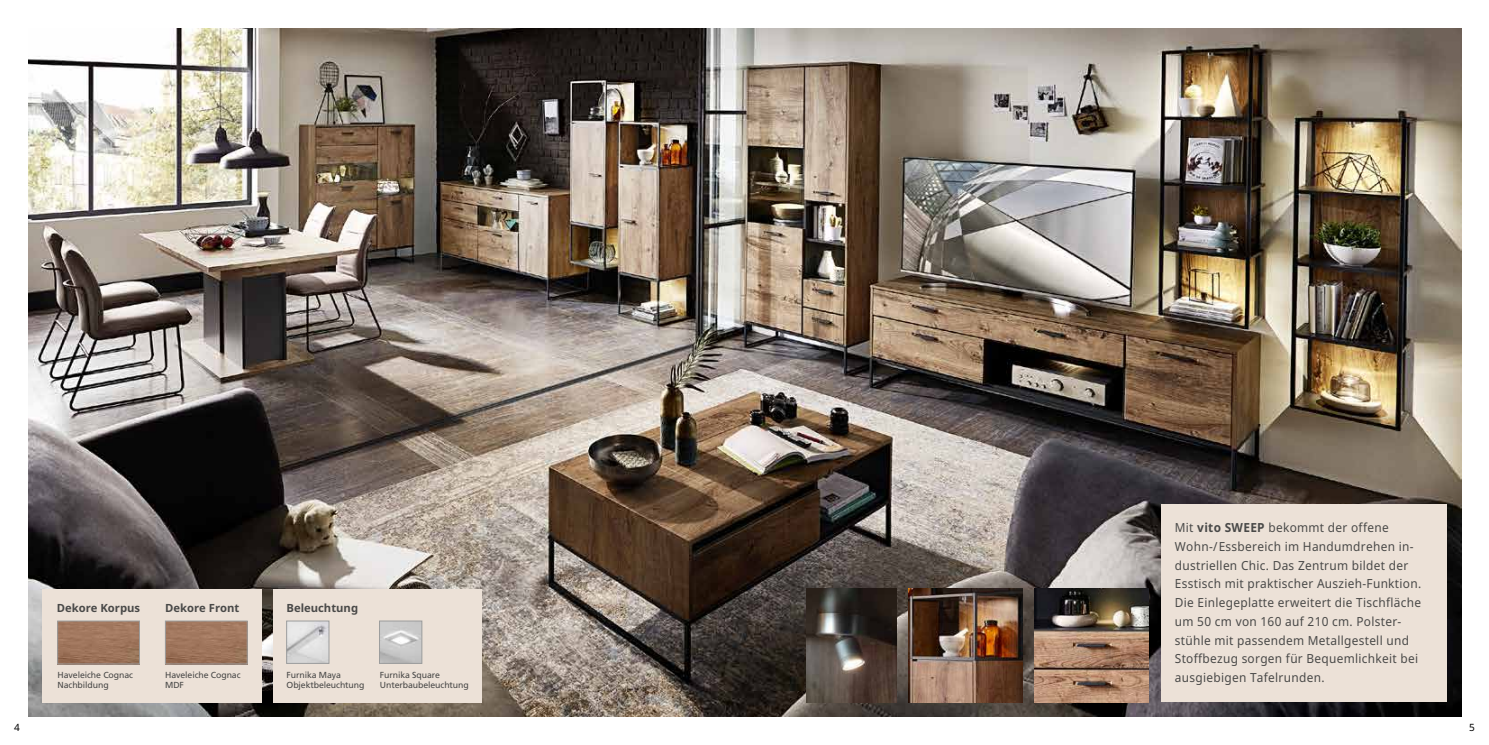
<style>
.page{position:relative;width:1489px;height:745px;background:#fff}
.page>*{position:absolute;margin:0;border:0;box-sizing:border-box;transform-origin:0 0}
.t1{font:12.5px/18.8px "Noto Sans";letter-spacing:.025em;color:#494948;scale:.95 1}
.t2{font:700 11.25px "Noto Sans";color:#494948}
.t3{font:10px "Noto Sans";color:#000}
.t4{font:8.75px/10px "Frutiger LT Std";letter-spacing:-.01em;color:#494948}
.s1{font-weight:700}
</style>
<div class="page">
<img style="left:28px;top:28px;width:1432px;height:688px">
<div style="left:43px;top:588px;width:219px;height:114px;background:#ece1d7"></div>
<div style="left:273px;top:588px;width:209px;height:114px;background:#ece1d7"></div>
<img style="left:59px;top:622px;width:79px;height:39px">
<div style="left:57px;top:620px;width:83px;height:43px;border:1px solid #9c9d9d"></div>
<img style="left:167px;top:622px;width:78px;height:39px">
<div style="left:165px;top:620px;width:82px;height:43px;border:1px solid #9c9d9d"></div>
<img style="left:288px;top:622px;width:39px;height:39px">
<div style="left:286px;top:620px;width:43px;height:43px;border:1px solid #9c9d9d"></div>
<img style="left:381px;top:622px;width:39px;height:39px">
<div style="left:379px;top:620px;width:43px;height:43px;border:1px solid #9c9d9d"></div>
<div style="left:1160px;top:504px;width:286px;height:198px;background:#ece1d7"></div>
<img style="left:1034px;top:588px;width:114px;height:114px">
<img style="left:806px;top:588px;width:90px;height:114px">
<img style="left:908px;top:588px;width:114px;height:114px">
<p class="t2" style="left:57px;top:599px;width:85px">Dekore Korpus</p>
<p class="t2" style="left:165px;top:599px;width:76px">Dekore Front</p>
<p class="t2" style="left:286px;top:599px;width:73px">Beleuchtung</p>
<p class="t4" style="left:58px;top:669px;width:77px">Haveleiche Cognac<br>Nachbildung</p>
<p class="t4" style="left:165px;top:669px;width:77px">Haveleiche Cognac<br>MDF</p>
<p class="t4" style="left:286px;top:669px;width:79px">Furnika Maya<br>Objektbeleuchtung</p>
<p class="t4" style="left:380px;top:669px;width:90px">Furnika Square<br>Unterbaubeleuchtung</p>
<p class="t1" style="left:1174px;top:518px;width:261px">Mit <span class="s1">vito SWEEP</span> bekommt der offene Wohn-/Essbereich im Handumdrehen in&shy;dustriellen Chic. Das Zentrum bildet der Esstisch mit praktischer Auszieh-Funktion.<br>Die Einlegeplatte erweitert die Tischfläche um 50 cm von 160 auf 210 cm. Polster&shy;stühle mit passendem Metallgestell und Stoffbezug sorgen für Bequemlichkeit bei ausgiebigen Tafelrunden.</p>
<p class="t3" style="left:14px;top:719px;width:7px">4</p>
<p class="t3" style="left:1468px;top:719px;width:7px">5</p>
</div>
